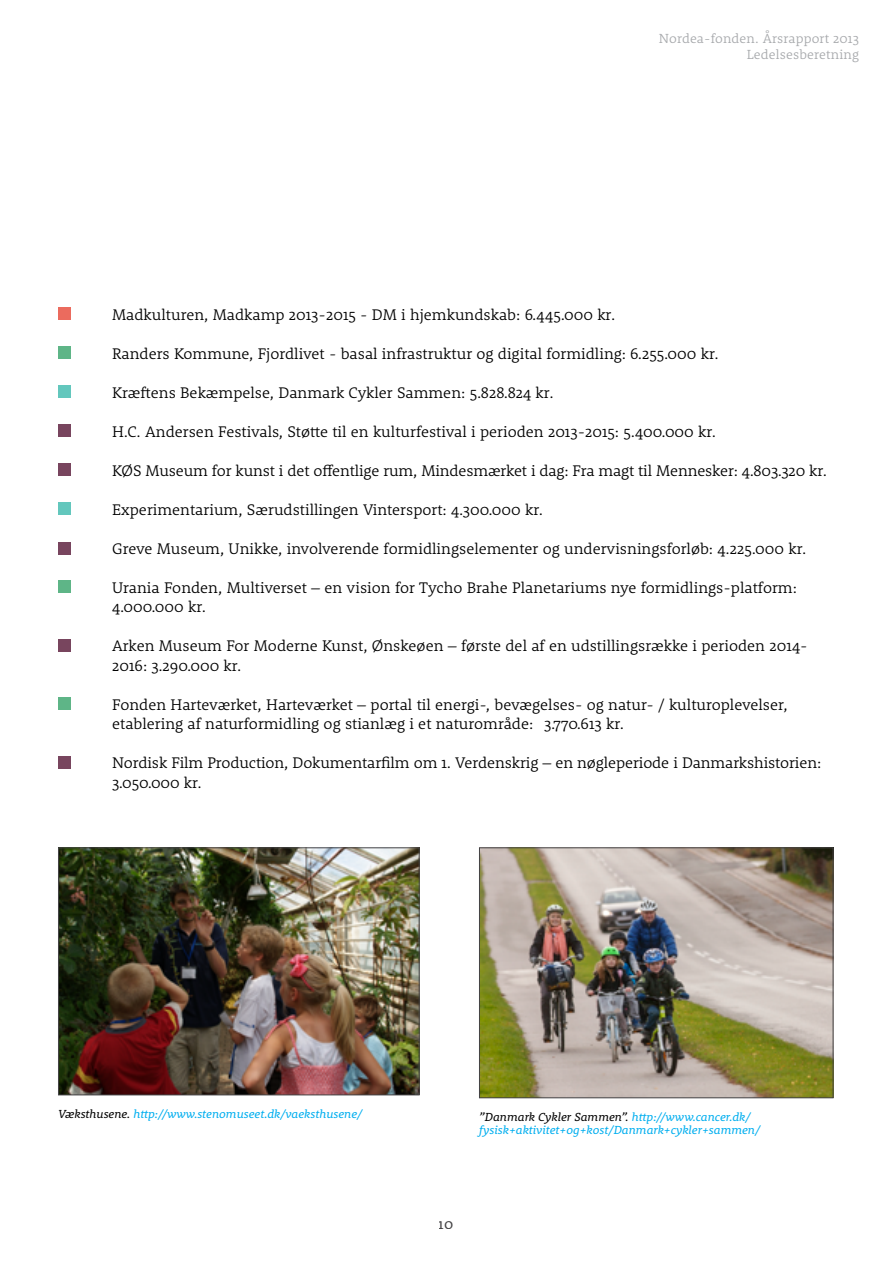
<style>
.page{position:relative;width:893px;height:1263px;background:#fff}
.page>*{position:absolute;margin:0;border:0;box-sizing:border-box;transform-origin:0 0}
.t1{font:300 15.75px/19.5px "Rooney";color:#000}
.t2{font:15px "Rooney";color:#444345}
.t3{font:300 13.5px/16.5px "Rooney";letter-spacing:.01em;color:#a7a9ac;text-align:right}
.t4{font:italic 12px/13.5px "Rooney";color:#00aeef}
.s1{color:#000}
</style>
<div class="page">
<div style="left:58px;top:307px;width:13px;height:13px;background:#eb6b5e"></div>
<div style="left:58px;top:346px;width:13px;height:13px;background:#5eb587"></div>
<div style="left:58px;top:424px;width:13px;height:12px;background:#78455e"></div>
<div style="left:58px;top:502px;width:13px;height:13px;background:#63c7bd"></div>
<div style="left:58px;top:542px;width:13px;height:12px;background:#78455e"></div>
<div style="left:58px;top:463px;width:13px;height:13px;background:#78455e"></div>
<div style="left:58px;top:385px;width:13px;height:12px;background:#63c7bd"></div>
<div style="left:58px;top:580px;width:13px;height:12px;background:#5eb587"></div>
<div style="left:58px;top:640px;width:13px;height:12px;background:#78455e"></div>
<div style="left:58px;top:697px;width:13px;height:13px;background:#5eb587"></div>
<div style="left:58px;top:756px;width:13px;height:13px;background:#78455e"></div>
<img style="left:60px;top:850px;width:357px;height:243px">
<div style="left:58px;top:848px;width:361px;height:247px;border:1px solid #444345"></div>
<img style="left:481px;top:850px;width:350px;height:246px">
<div style="left:479px;top:848px;width:354px;height:250px;border:1px solid #444345"></div>
<p class="t3" style="left:659px;top:29px;width:202px">Nordea-fonden. Årsrapport 2013<br>Ledelsesberetning</p>
<p class="t1" style="left:112px;top:304px;width:505px">Madkulturen, Madkamp 2013-2015 - DM i hjemkundskab: 6.445.000 kr.</p>
<p class="t1" style="left:112px;top:343px;width:608px">Randers Kommune, Fjordlivet - basal infrastruktur og digital formidling: 6.255.000 kr.</p>
<p class="t1" style="left:112px;top:382px;width:443px">Kræftens Bekæmpelse, Danmark Cykler Sammen: 5.828.824 kr.</p>
<p class="t1" style="left:112px;top:421px;width:606px">H.C. Andersen Festivals, Støtte til en kulturfestival i perioden 2013-2015: 5.400.000 kr.</p>
<p class="t1" style="left:112px;top:460px;width:716px">KØS Museum for kunst i det offentlige rum, Mindesmærket i dag: Fra magt til Mennesker: 4.803.320 kr.</p>
<p class="t1" style="left:112px;top:499px;width:432px">Experimentarium, Særudstillingen Vintersport: 4.300.000 kr.</p>
<p class="t1" style="left:112px;top:538px;width:696px">Greve Museum, Unikke, involverende formidlingselementer og undervisningsforløb: 4.225.000 kr.</p>
<p class="t1" style="left:112px;top:577px;width:686px">Urania Fonden, Multiverset – en vision for Tycho Brahe Planetariums nye formidlings-platform:<br>4.000.000 kr.</p>
<p class="t1" style="left:112px;top:635px;width:697px">Arken Museum For Moderne Kunst, Ønskeøen – første del af en udstillingsrække i perioden 2014-<br>2016: 3.290.000 kr.</p>
<p class="t1" style="left:112px;top:694px;width:677px">Fonden Harteværket, Harteværket – portal til energi-, bevægelses- og natur- / kulturoplevelser, etablering af naturformidling og stianlæg i et naturområde: 3.770.613 kr.</p>
<p class="t1" style="left:112px;top:752px;width:711px">Nordisk Film Production, Dokumentarfilm om 1. Verdenskrig – en nøgleperiode i Danmarkshistorien:<br>3.050.000 kr.</p>
<p class="t4" style="left:58px;top:1106px;width:306px"><span class="s1">Væksthusene.</span> http://www.stenomuseet.dk/vaeksthusene/</p>
<p class="t4" style="left:479px;top:1109px;width:283px"><span class="s1">”Danmark Cykler Sammen”.</span> http://www.cancer.dk/ fysisk+aktivitet+og+kost/Danmark+cykler+sammen/</p>
<p class="t2" style="left:439px;top:1214px;width:16px">10</p>
</div>
